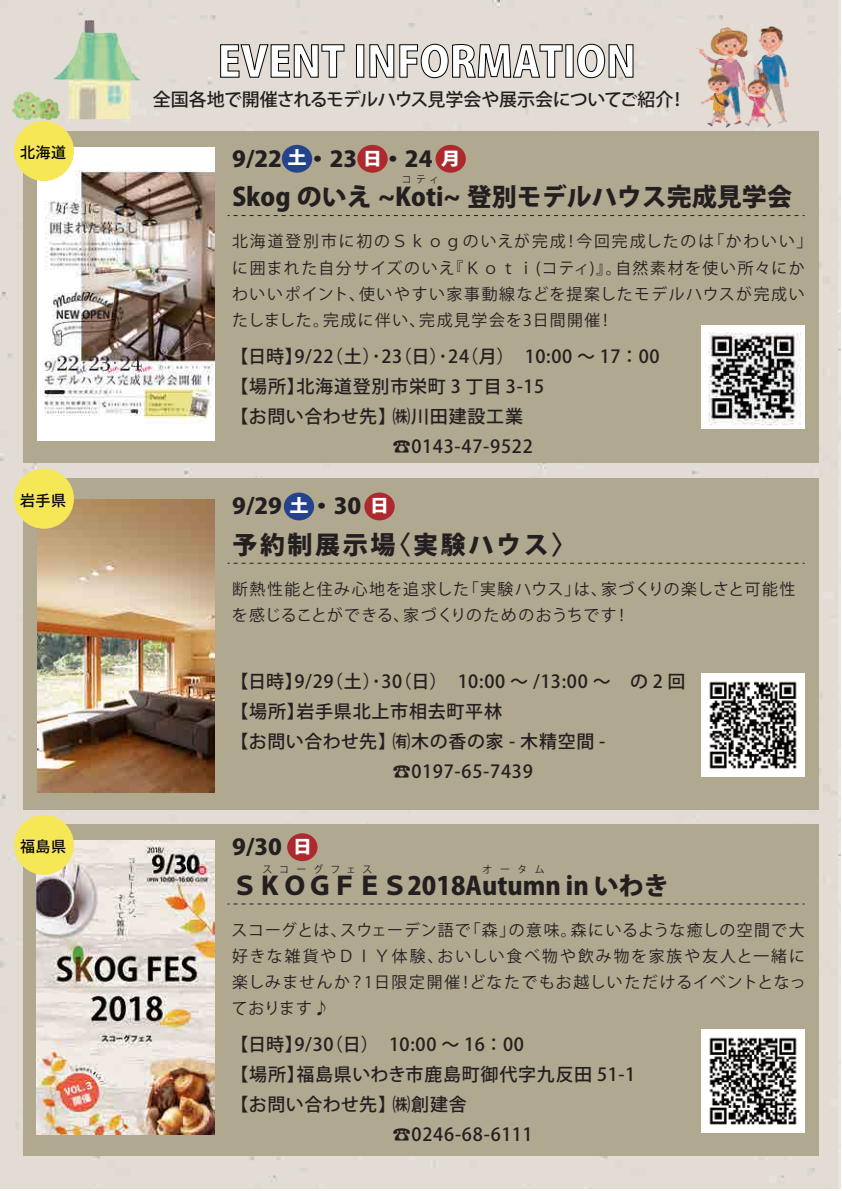
<style>
.page{position:relative;width:842px;height:1191px;background:#fff}
.page>*{position:absolute;margin:0;border:0;box-sizing:border-box;transform-origin:0 0}
.t1{font:800 42px "Koz Go Pr 6 N";color:#fff}
.t2{font:800 25px "Koz Go Pr 6 N";color:#231f20}
.t3{font:800 25px "Koz Go Pr 6 N";letter-spacing:.105em;color:#231f20}
.t4{font:800 21.8px "Koz Go Pr 6 N";color:#231f20;scale:1.09 1}
.t5{font:500 18px "Koz Go Pr 6 N";letter-spacing:.035em;color:#231f20}
.t6{font:500 18px "Koz Go Pr 6 N";letter-spacing:-.02em;color:#231f20}
.t7{font:800 17.6px "Koz Go Pr 6 N";color:#fff;scale:1.09 1}
.t8{font:16px/26px "Koz Go Pr 6 N";letter-spacing:.1em;color:#231f20}
.t9{font:16px/26px "Koz Go Pr 6 N";letter-spacing:.06em;color:#231f20}
.t10{font:500 15px "Koz Go Pr 6 N";letter-spacing:.03em;color:#030303}
.t11{font:10px "Koz Go Pr 6 N";letter-spacing:.715em;color:#231f20}
</style>
<div class="page">
<div style="left:0;top:0;width:840px;height:1188px;background:#e2dcd5"></div>
<img style="left:12px;top:16px;width:127px;height:103px">
<img style="left:697px;top:26px;width:92px;height:103px">
<div style="left:23px;top:131px;width:795px;height:332px;background:#b1a890"></div>
<div style="left:23px;top:478px;width:795px;height:331px;background:#b1a890"></div>
<div style="left:23px;top:824px;width:795px;height:331px;background:#b1a890"></div>
<svg style="left:220px;top:44px;width:125px;height:35px;background:#bcb7b1"></svg>
<div style="left:356px;top:44px;width:8px;height:34px;border:1px solid #030303"></div>
<svg style="left:369px;top:41px;width:194px;height:38px;background:#bfbab4"></svg>
<svg style="left:577px;top:43px;width:57px;height:36px;background:#bcb7b1"></svg>
<img style="left:37px;top:840px;width:177px;height:294px">
<img style="left:37px;top:147px;width:177px;height:293px">
<img style="left:37px;top:499px;width:177px;height:294px">
<div style="left:14px;top:469px;width:60px;height:60px;background:#f6e756;border-radius:50%"></div>
<img style="left:701px;top:673px;width:104px;height:103px">
<div style="left:14px;top:815px;width:60px;height:60px;background:#f6e756;border-radius:50%"></div>
<div style="left:14px;top:121px;width:60px;height:60px;background:#f6e756;border-radius:50%"></div>
<svg style="left:228px;top:215px;width:577px;height:1px"></svg>
<div style="left:357px;top:145px;width:31px;height:28px;background:#ad292e;border-radius:50%"></div>
<div style="left:282px;top:145px;width:30px;height:28px;background:#24438c;border-radius:50%"></div>
<div style="left:436px;top:145px;width:30px;height:28px;background:#ad292e;border-radius:50%"></div>
<svg style="left:228px;top:563px;width:577px;height:1px"></svg>
<div style="left:364px;top:492px;width:31px;height:28px;background:#ad292e;border-radius:50%"></div>
<div style="left:284px;top:492px;width:30px;height:28px;background:#24438c;border-radius:50%"></div>
<svg style="left:228px;top:903px;width:577px;height:1px"></svg>
<div style="left:287px;top:833px;width:30px;height:28px;background:#ad292e;border-radius:50%"></div>
<img style="left:701px;top:1029px;width:104px;height:103px">
<img style="left:701px;top:325px;width:104px;height:104px">
<h1 class="t1" style="left:218px;top:38px;width:420px">EVENT INFORMATION</h1>
<p class="t6" style="left:153px;top:90px;width:535px">全国各地で開催されるモデルハウス見学会や展示会についてご紹介！</p>
<p class="t10" style="left:20px;top:144px;width:47px">北海道</p>
<p class="t7" style="left:288px;top:148px;width:19px">土</p>
<p class="t7" style="left:363px;top:148px;width:19px">日</p>
<p class="t7" style="left:441px;top:148px;width:19px">月</p>
<p class="t11" style="left:402px;top:174px;width:39px">コティ</p>
<p class="t4" style="left:232px;top:146px;width:185px">9/22　・23　・24</p>
<h2 class="t2" style="left:232px;top:183px;width:561px">Skog のいえ ~Koti~ 登別モデルハウス完成見学会</h2>
<p class="t8" style="left:232px;top:229px;width:582px">北海道登別市に初のＳｋｏｇのいえが完成！今回完成したのは「かわいい」に囲まれた自分サイズのいえ『Ｋｏｔｉ(コティ)』。自然素材を使い所々にかわいいポイント、使いやすい家事動線などを提案したモデルハウスが完成いたしました。完成に伴い、完成見学会を3日間開催！</p>
<p class="t5" style="left:230px;top:346px;width:431px">【日時】9/22（土）･23（日）･24（月）　10:00 ～ 17：00</p>
<p class="t5" style="left:230px;top:376px;width:315px">【場所】北海道登別市栄町 3 丁目 3-15</p>
<p class="t5" style="left:230px;top:406px;width:294px">【お問い合わせ先】㈱川田建設工業</p>
<p class="t5" style="left:393px;top:436px;width:142px">☎0143-47-9522</p>
<p class="t10" style="left:20px;top:491px;width:47px">岩手県</p>
<p class="t7" style="left:290px;top:496px;width:19px">土</p>
<p class="t7" style="left:370px;top:496px;width:19px">日</p>
<p class="t4" style="left:232px;top:494px;width:120px">9/29　 ・30</p>
<h2 class="t3" style="left:232px;top:531px;width:345px">予約制展示場〈実験ハウス〉</h2>
<p class="t9" style="left:232px;top:576px;width:565px">断熱性能と住み心地を追求した「実験ハウス」は、家づくりの楽しさと可能性を感じることができる、家づくりのためのおうちです！</p>
<p class="t5" style="left:230px;top:671px;width:457px">【日時】9/29（土）･30（日）　10:00 ～ /13:00 ～　の 2 回</p>
<p class="t5" style="left:230px;top:701px;width:273px">【場所】岩手県北上市相去町平林</p>
<p class="t5" style="left:230px;top:731px;width:376px">【お問い合わせ先】㈲木の香の家 - 木精空間 -</p>
<p class="t5" style="left:393px;top:761px;width:142px">☎0197-65-7439</p>
<p class="t10" style="left:20px;top:838px;width:47px">福島県</p>
<p class="t4" style="left:232px;top:835px;width:47px">9/30</p>
<p class="t7" style="left:293px;top:836px;width:19px">日</p>
<p class="t11" style="left:262px;top:864px;width:112px">スコーグフェス</p>
<p class="t11" style="left:482px;top:864px;width:64px">オータム</p>
<h2 class="t2" style="left:232px;top:871px;width:438px">ＳＫＯＧＦＥＳ2018Autumn in いわき</h2>
<p class="t8" style="left:232px;top:917px;width:576px;text-align:justify">スコーグとは、スウェーデン語で「森」の意味。森にいるような癒しの空間で大好きな雑貨やＤＩＹ体験、おいしい食べ物や飲み物を家族や友人と一緒に楽しみませんか？1日限定開催！どなたでもお越しいただけるイベントとなっております♪</p>
<p class="t5" style="left:230px;top:1034px;width:295px">【日時】9/30（日）　10:00 ～ 16：00</p>
<p class="t5" style="left:230px;top:1064px;width:406px">【場所】福島県いわき市鹿島町御代字九反田 51-1</p>
<p class="t5" style="left:230px;top:1094px;width:238px">【お問い合わせ先】㈱創建舎</p>
<p class="t5" style="left:393px;top:1124px;width:141px">☎0246-68-6111</p>
</div>
